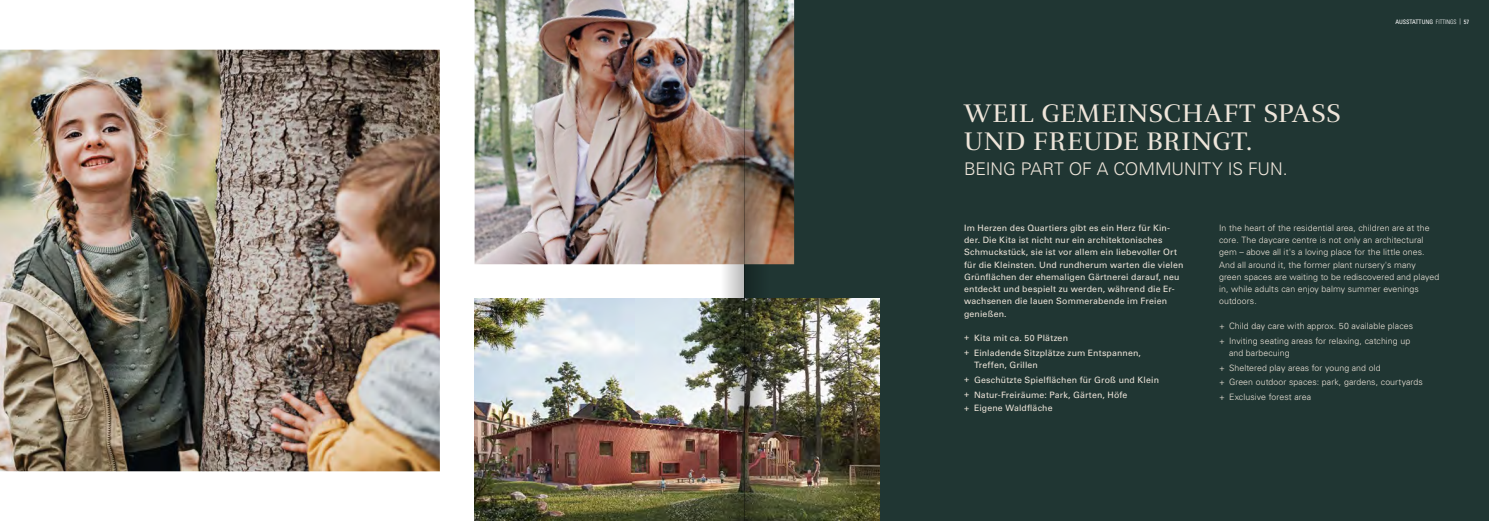
<style>
.page{position:relative;width:1489px;height:521px;background:#fff}
.page>*{position:absolute;margin:0;border:0;box-sizing:border-box;transform-origin:0 0}
.t1{font:26.25px/28px "Rufina";letter-spacing:.025em;color:#eee5da}
.t2{font:300 17.5px "Univers LT Std";letter-spacing:-.005em;color:#eee5da}
.t3{font:300 8.75px/12.2px "Univers LT Std";letter-spacing:.01em;color:#eee5da}
.t4{font:8.75px/12.2px "Univers LT Std";letter-spacing:.02em;color:#eee5da}
.t5{font:condensed 6.12px "Univers LT Std";color:#fff}
.s1{font-weight:300}
</style>
<div class="page">
<div style="left:744px;top:0;width:744px;height:521px;background:#203633"></div>
<img style="left:0;top:50px;width:440px;height:421px">
<img style="left:474px;top:299px;width:405px;height:222px">
<img style="left:474px;top:0;width:320px;height:264px">
<img style="left:744px;top:0;width:24px;height:521px">
<img style="left:720px;top:0;width:24px;height:521px">
<h1 class="t1" style="left:964px;top:99px;width:378px">WEIL GEMEINSCHAFT SPASS<br>UND FREUDE BRINGT.</h1>
<h2 class="t2" style="left:964px;top:158px;width:325px">BEING PART OF A COMMUNITY IS FUN.</h2>
<p class="t5" style="left:1395px;top:18px;width:75px">AUSSTATTUNG <span class="s1">FITTINGS</span> | 57</p>
<p class="t4" style="left:964px;top:222px;width:221px">Im Herzen des Quartiers gibt es ein Herz für Kin&shy;der. Die Kita ist nicht nur ein architektonisches Schmuckstück, sie ist vor allem ein liebevoller Ort für die Kleinsten. Und rundherum warten die vielen Grünflächen der ehemaligen Gärtnerei darauf, neu entdeckt und bespielt zu werden, während die Er&shy;wachsenen die lauen Sommerabende im Freien genießen.</p>
<p class="t4" style="left:964px;top:331px;width:178px;line-height:14.7px">+ Kita mit ca. 50 Plätzen<br>+ Einladende Sitzplätze zum Entspannen,</p>
<p class="t4" style="left:964px;top:358px;width:196px;line-height:14.7px;text-indent:10px">Treffen, Grillen<br>+ Geschützte Spielflächen für Groß und Klein + Natur-Freiräume: Park, Gärten, Höfe</p>
<p class="t4" style="left:964px;top:402px;width:90px">+ Eigene Waldfläche</p>
<p class="t3" style="left:1218px;top:222px;width:222px">In the heart of the residential area, children are at the core. The daycare centre is not only an architectural gem – above all it's a loving place for the little ones.<br>And all around it, the former plant nursery's many green spaces are waiting to be rediscovered and played in, while adults can enjoy balmy summer evenings outdoors.</p>
<p class="t3" style="left:1218px;top:318px;width:196px;line-height:14.7px">+ Child day care with approx. 50 available places + Inviting seating areas for relaxing, catching up</p>
<p class="t3" style="left:1218px;top:345px;width:205px;line-height:14.7px;text-indent:10px">and barbecuing<br>+ Sheltered play areas for young and old<br>+ Green outdoor spaces: park, gardens, courtyards + Exclusive forest area</p>
</div>
